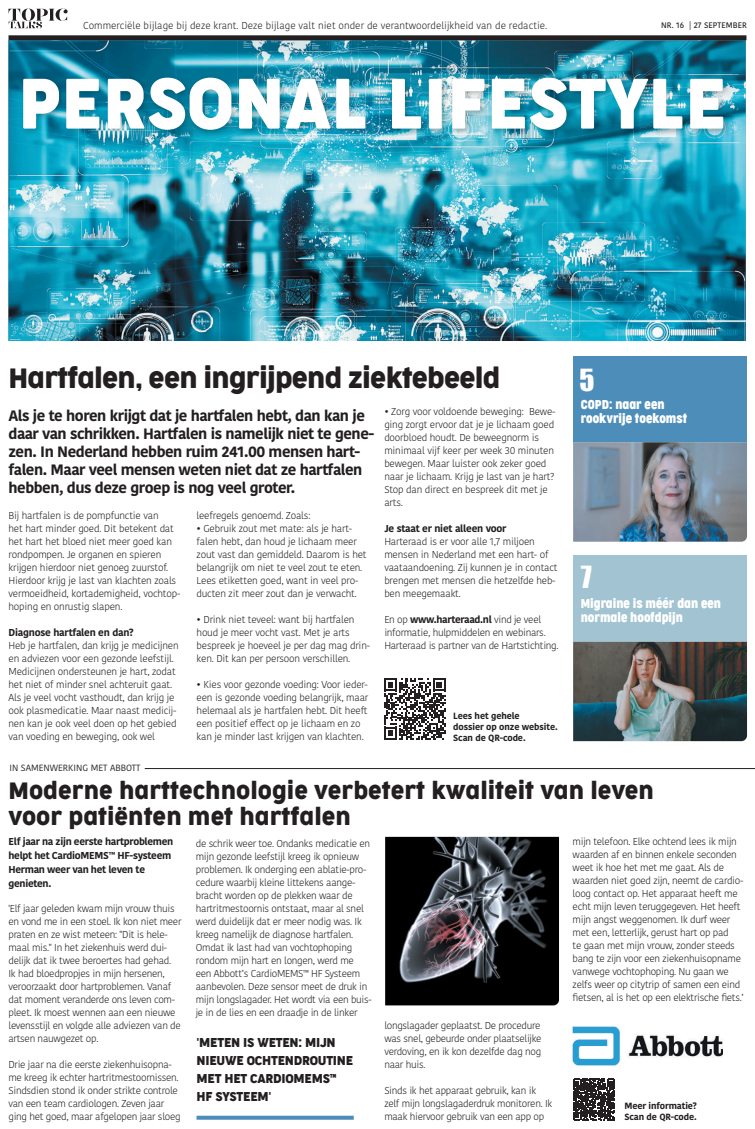
<style>
.page{position:relative;width:755px;height:1129px;background:#fff}
.page>*{position:absolute;margin:0;border:0;box-sizing:border-box;transform-origin:0 0}
.t1{font:67px "Cocogoose Narrow Trial";color:#fff}
.t2{font:28px "Impact";color:#fff}
.t3{font:26px "Cocogoose Narrow Trial";letter-spacing:-.03em;color:#231f20}
.t4{font:22px/26px "Cocogoose Narrow Trial";color:#231f20}
.t5{font:700 22px "Avenir Next";color:#231f20}
.t6{font:700 15px/18px "Kohinoor Bangla";letter-spacing:-.03em;color:#231f20}
.t7{font:12px/14px "Cocogoose Condensed Trial";color:#fff}
.t8{font:12px/18px "Cocogoose Narrow Trial";letter-spacing:-.02em;color:#231f20}
.t9{font:900 12px "Avenir";color:#fff}
.t10{font:300 10px/13px "Kohinoor Bangla";letter-spacing:-.03em;color:#231f20}
.t11{font:700 10px/14px "Kohinoor Bangla";letter-spacing:-.03em;color:#231f20}
.t12{font:300 10px "Kohinoor Bangla";color:#231f20}
.t13{font:700 9px/10.8px "Kohinoor Bangla";letter-spacing:-.01em;color:#231f20}
.t14{font:9px "Kohinoor Bangla";color:#231f20}
.t15{font:500 8px "Kohinoor Bangla";letter-spacing:.01em;color:#231f20}
.s1{font-weight:700}
</style>
<div class="page">
<img style="left:385px;top:836px;width:173px;height:169px">
<img style="left:9px;top:40px;width:736px;height:301px">
<img style="left:19px;top:74px;width:711px;height:63px">
<div style="left:9px;top:35px;width:737px;height:5px;background:#231f20"></div>
<svg style="left:9px;top:9px;width:59px;height:19px"></svg>
<hr style="left:145px;top:768px;width:609px;height:1px;background:#231f20">
<div style="left:572px;top:356px;width:174px;height:156px;background:#4d8db9"></div>
<img style="left:572px;top:442px;width:174px;height:99px">
<div style="left:572px;top:555px;width:174px;height:156px;background:#a2c3d1"></div>
<img style="left:572px;top:641px;width:174px;height:100px">
<svg style="left:196px;top:1115px;width:157px;height:4px"></svg>
<img style="left:572px;top:1026px;width:150px;height:38px">
<svg style="left:573px;top:1078px;width:41px;height:41px"></svg>
<svg style="left:384px;top:678px;width:61px;height:61px"></svg>
<p class="t12" style="left:83px;top:18px;width:465px">Commerciële bijlage bij deze krant. Deze bijlage valt niet onder de verantwoordelijkheid van de redactie.</p>
<p class="t15" style="left:660px;top:19px;width:87px">NR. 16 | 27 SEPTEMBER</p>
<h1 class="t1" style="left:18px;top:59px;width:709px">PERSONAL LIFESTYLE</h1>
<h3 class="t3" style="left:9px;top:361px;width:493px">Hartfalen, een ingrijpend ziektebeeld</h3>
<p class="t10" style="left:384px;top:405px;width:172px">• Zorg voor voldoende beweging: Bewe&shy;ging zorgt ervoor dat je je lichaam goed doorbloed houdt. De beweegnorm is minimaal vijf keer per week 30 minuten bewegen. Maar luister ook zeker goed naar je lichaam. Krijg je last van je hart?<br>Stop dan direct en bespreek dit met je arts.</p>
<p class="t11" style="left:384px;top:521px;width:123px">Je staat er niet alleen voor</p>
<p class="t10" style="left:384px;top:535px;width:175px">Harteraad is er voor alle 1,7 miljoen mensen in Nederland met een hart- of vaataandoening. Zij kunnen je in contact brengen met mensen die hetzelfde heb&shy;ben meegemaakt.</p>
<p class="t10" style="left:384px;top:613px;width:175px">En op <span class="s1">www.harteraad.nl</span> vind je veel informatie, hulpmiddelen en webinars.<br>Harteraad is partner van de Hartstichting.</p>
<p class="t6" style="left:9px;top:405px;width:367px">Als je te horen krijgt dat je hartfalen hebt, dan kan je daar van schrikken. Hartfalen is namelijk niet te gene&shy;zen. In Nederland hebben ruim 241.00 mensen hart&shy;falen. Maar veel mensen weten niet dat ze hartfalen hebben, dus deze groep is nog veel groter.</p>
<p class="t10" style="left:9px;top:508px;width:173px">Bij hartfalen is de pompfunctie van<br>het hart minder goed. Dit betekent dat het hart het bloed niet meer goed kan rondpompen. Je organen en spieren krijgen hierdoor niet genoeg zuurstof.<br>Hierdoor krijg je last van klachten zoals vermoeidheid, kortademigheid, vochtop&shy;hoping en onrustig slapen.</p>
<p class="t11" style="left:9px;top:624px;width:127px">Diagnose hartfalen en dan?</p>
<p class="t10" style="left:9px;top:638px;width:171px">Heb je hartfalen, dan krijg je medicijnen en adviezen voor een gezonde leefstijl.<br>Medicijnen ondersteunen je hart, zodat het niet of minder snel achteruit gaat.<br>Als je veel vocht vasthoudt, dan krijg je ook plasmedicatie. Maar naast medicij&shy;nen kan je ook veel doen op het gebied van voeding en beweging, ook wel</p>
<p class="t10" style="left:196px;top:508px;width:115px">leefregels genoemd. Zoals:</p>
<p class="t10" style="left:196px;top:521px;width:171px">• Gebruik zout met mate: als je hart&shy;falen hebt, dan houd je lichaam meer zout vast dan gemiddeld. Daarom is het belangrijk om niet te veel zout te eten.<br>Lees etiketten goed, want in veel pro&shy;ducten zit meer zout dan je verwacht.</p>
<p class="t10" style="left:196px;top:612px;width:175px">• Drink niet teveel: want bij hartfalen houd je meer vocht vast. Met je arts bespreek je hoeveel je per dag mag drin&shy;ken. Dit kan per persoon verschillen.</p>
<p class="t10" style="left:196px;top:677px;width:173px">• Kies voor gezonde voeding: Voor ieder&shy;een is gezonde voeding belangrijk, maar helemaal als je hartfalen hebt. Dit heeft een positief effect op je lichaam en zo kan je minder last krijgen van klachten.</p>
<p class="t13" style="left:453px;top:710px;width:106px">Lees het gehele<br>dossier op onze website.<br>Scan de QR-code.</p>
<p class="t14" style="left:9px;top:761px;width:132px">IN SAMENWERKING MET ABBOTT</p>
<h2 class="t2" style="left:579px;top:358px;width:17px">5</h2>
<p class="t7" style="left:580px;top:398px;width:108px">COPD: naar een rookvrije toekomst</p>
<h2 class="t2" style="left:580px;top:555px;width:12px">7</h2>
<p class="t9" style="left:657px;top:591px;width:11px">´ ´</p>
<p class="t7" style="left:580px;top:597px;width:142px">Migraine is meer dan een normale hoofdpijn</p>
<h3 class="t4" style="left:9px;top:779px;width:646px">Moderne harttechnologie verbetert kwaliteit van leven voor patienten met hartfalen</h3>
<h3 class="t5" style="left:119px;top:796px;width:8px">¨</h3>
<p class="t11" style="left:9px;top:834px;width:166px">Elf jaar na zijn eerste hartproblemen helpt het CardioMEMS™ HF-systeem<br>Herman weer van het leven te genieten.</p>
<p class="t10" style="left:196px;top:837px;width:177px">de schrik weer toe. Ondanks medicatie en mijn gezonde leefstijl kreeg ik opnieuw problemen. Ik onderging een ablatie-pro&shy;cedure waarbij kleine littekens aange&shy;bracht worden op de plekken waar de hartritmestoornis ontstaat, maar al snel werd duidelijk dat er meer nodig was. Ik kreeg namelijk de diagnose hartfalen.<br>Omdat ik last had van vochtophoping rondom mijn hart en longen, werd me een Abbott’s CardioMEMS™ HF Systeem aanbevolen. Deze sensor meet de druk in mijn longslagader. Het wordt via een buis&shy;je in de lies en een draadje in de linker</p>
<p class="t8" style="left:196px;top:1034px;width:158px">'METEN IS WETEN: MIJN<br>NIEUWE OCHTENDROUTINE<br>MET HET CARDIOMEMS™<br>HF SYSTEEM'</p>
<p class="t10" style="left:9px;top:901px;width:174px">'Elf jaar geleden kwam mijn vrouw thuis en vond me in een stoel. Ik kon niet meer praten en ze wist meteen: "Dit is hele&shy;maal mis." In het ziekenhuis werd dui&shy;delijk dat ik twee beroertes had gehad.<br>Ik had bloedpropjes in mijn hersenen, veroorzaakt door hartproblemen. Vanaf dat moment veranderde ons leven com&shy;pleet. Ik moest wennen aan een nieuwe levensstijl en volgde alle adviezen van de artsen nauwgezet op.</p>
<p class="t10" style="left:9px;top:1057px;width:173px">Drie jaar na die eerste ziekenhuisopna&shy;me kreeg ik echter hartritmestoornissen.<br>Sindsdien stond ik onder strikte controle van een team cardiologen. Zeven jaar ging het goed, maar afgelopen jaar sloeg</p>
<p class="t10" style="left:384px;top:1018px;width:159px;text-align:justify">longslagader geplaatst. De procedure was snel, gebeurde onder plaatselijke verdoving, en ik kon dezelfde dag nog naar huis.</p>
<p class="t10" style="left:384px;top:1083px;width:169px">Sinds ik het apparaat gebruik, kan ik zelf mijn longslagaderdruk monitoren. Ik maak hiervoor gebruik van een app op</p>
<p class="t10" style="left:572px;top:834px;width:172px">mijn telefoon. Elke ochtend lees ik mijn waarden af en binnen enkele seconden weet ik hoe het met me gaat. Als de waarden niet goed zijn, neemt de cardio&shy;loog contact op. Het apparaat heeft me echt mijn leven teruggegeven. Het heeft mijn angst weggenomen. Ik durf weer met een, letterlijk, gerust hart op pad<br>te gaan met mijn vrouw, zonder steeds bang te zijn voor een ziekenhuisopname vanwege vochtophoping. Nu gaan we zelfs weer op citytrip of samen een eind fietsen, al is het op een elektrische fiets.’</p>
<p class="t13" style="left:624px;top:1100px;width:74px">Meer informatie?<br>Scan de QR-code.</p>
</div>
